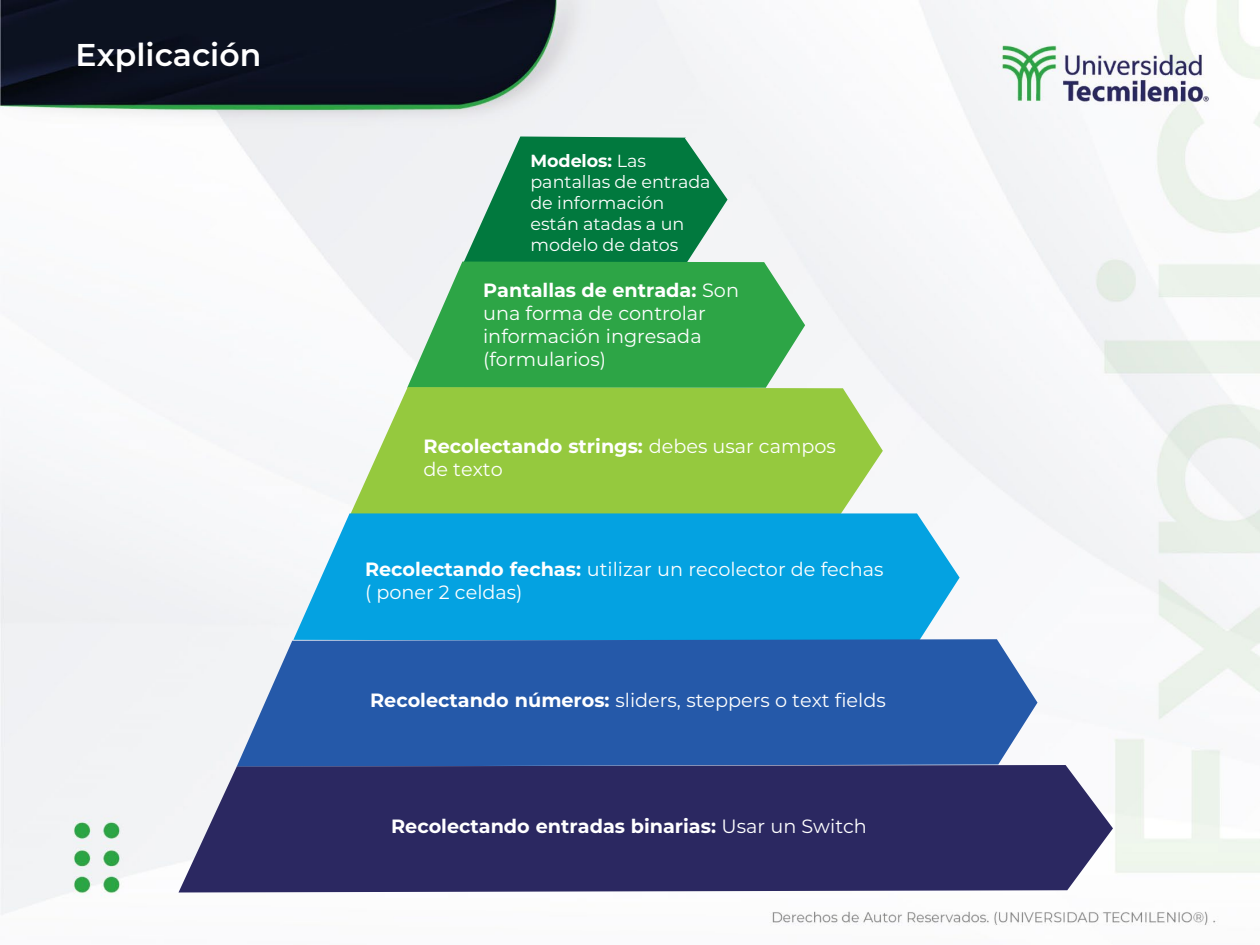
<style>
.page{position:relative;width:1260px;height:945px;background:#fff}
.page>*{position:absolute;margin:0;border:0;box-sizing:border-box;transform-origin:0 0}
.t1{font:600 31.5px "Montserrat";color:#fff}
.t2{font:19.25px/23.1px "Montserrat";color:#fff}
.t3{font:700 19.25px "Montserrat";color:#fff}
.t4{font:17.5px/21px "Montserrat";color:#fff}
.s1{font-weight:700}
.s2{font-weight:400}
</style>
<div class="page">
<img style="left:0;top:0;width:1260px;height:926px">
<svg style="left:463px;top:136px;width:265px;height:126px"></svg>
<svg style="left:407px;top:262px;width:398px;height:125px;background:#44ae5b"></svg>
<svg style="left:350px;top:387px;width:533px;height:126px;background:#9ecd50"></svg>
<svg style="left:293px;top:513px;width:667px;height:126px;background:#16a8e2"></svg>
<svg style="left:237px;top:639px;width:801px;height:126px;background:#3163ae"></svg>
<svg style="left:178px;top:765px;width:935px;height:128px;background:#39376c"></svg>
<p class="t1" style="left:76px;top:32px;width:187px">Explicación</p>
<p class="t4" style="left:530px;top:150px;width:182px"><span class="s1">Modelos:</span> Las pantallas de entrada de información están atadas a un modelo de datos</p>
<p class="t2" style="left:483px;top:278px;width:257px"><span class="s1">Pantallas de entrada:</span> Son una forma de controlar información ingresada (formularios)</p>
<p class="t2" style="left:424px;top:434px;width:414px"><span class="s1">Recolectando strings:</span> debes usar campos de texto</p>
<p class="t2" style="left:365px;top:557px;width:520px"><span class="s1">Recolectando fechas:</span> utilizar un recolector de fechas ( poner 2 celdas)</p>
<p class="t2" style="left:370px;top:688px;width:517px"><span class="s1">Recolectando números:</span> sliders, steppers o text fields</p>
<p class="t3" style="left:391px;top:812px;width:477px">Recolectando entradas binarias: <span class="s2">Usar un Switch</span></p>
</div>
